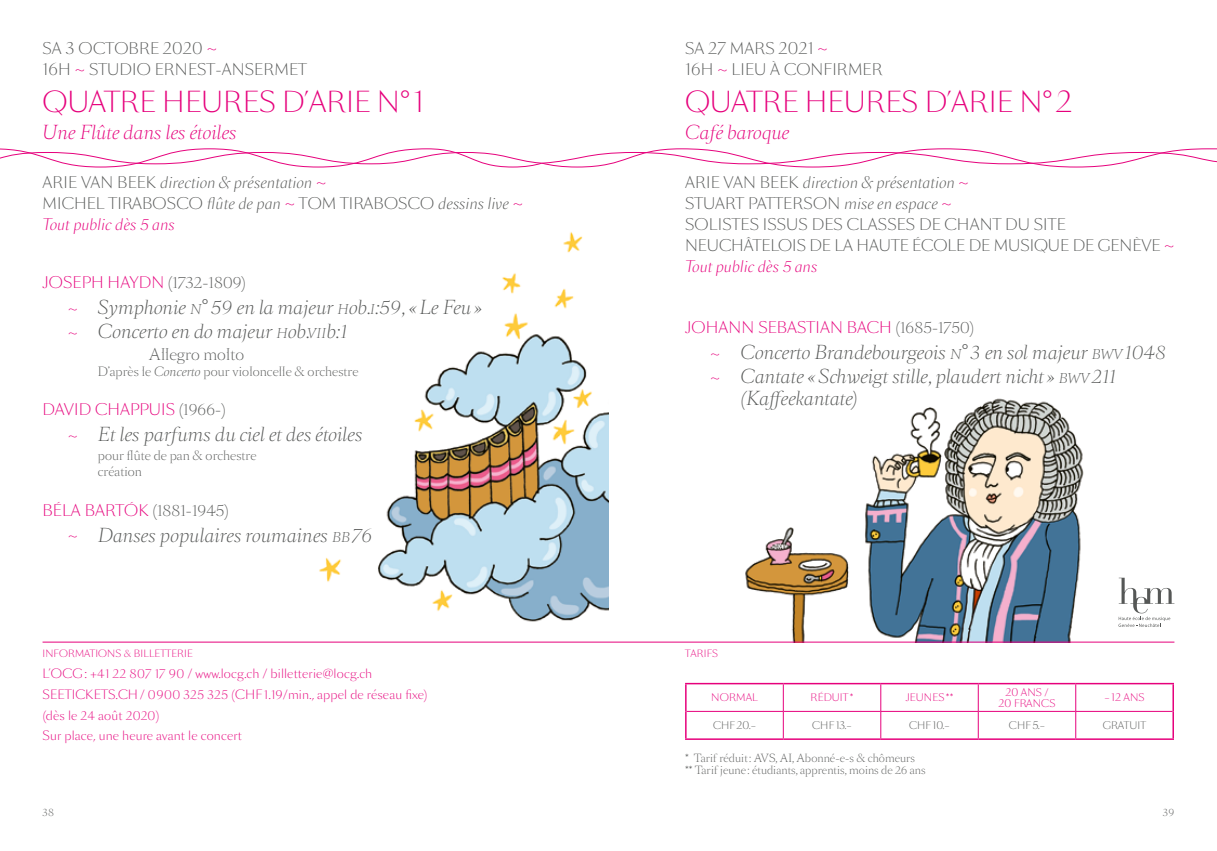
<style>
.page{position:relative;width:1217px;height:851px;background:#fff}
.page>*{position:absolute;margin:0;border:0;box-sizing:border-box;transform-origin:0 0}
.t1{font:300 27px "Sang Bleu BP Sans";color:#e6007c}
.t2{font:italic 300 18px/23.7px "Sang Bleu BP";letter-spacing:.01em;color:#555756}
.t3{font:italic 300 18px "Sang Bleu BP";letter-spacing:.01em;color:#e6007c}
.t4{font:300 15px/21px "Sang Bleu BP Sans";letter-spacing:.01em;color:#555756}
.t5{font:italic 300 15px/21px "Sang Bleu BP Sans";letter-spacing:.01em;color:#555756}
.t6{font:300 15px "Sang Bleu BP Sans";letter-spacing:.01em;color:#e6007c}
.t7{font:300 15px "Sang Bleu BP";letter-spacing:.01em;color:#555756}
.t8{font:300 12px/20.9px "Sang Bleu BP Sans";letter-spacing:.01em;color:#e6007c}
.t9{font:300 12px/16.5px "Sang Bleu BP";letter-spacing:.01em;color:#555756}
.t10{font:300 10.5px/12.6px "Sang Bleu BP";letter-spacing:.01em;color:#555756}
.t11{font:300 9.75px/10.8px "Sang Bleu BP Sans";letter-spacing:.01em;color:#e6007c;text-align:center}
.t12{font:300 9.75px "Sang Bleu BP Sans";letter-spacing:.01em;color:#555756}
.t13{font:300 9.75px "Sang Bleu BP Sans";color:#555756}
.t14{font:300 9.45px "Sang Bleu BP Sans";letter-spacing:.01em;color:#e6007c}
.s1{color:#e6007c}
.s2{font-style:normal}
.s3{font-style:normal;color:#e6007c}
.s4{font-style:italic}
.s5{font-style:italic;color:#e6007c}
.s6{font-family:"Sang Bleu BP";color:#555756}
.s7{font-style:normal;font-size:14.25px;color:#e6007c}
.s8{font-size:12.6px}
.s9{font-family:"Sang Bleu BP Sans";color:#e6007c}
.s10{font-size:9px}
</style>
<div class="page">
<img style="left:745px;top:398px;width:339px;height:243px">
<img style="left:319px;top:232px;width:289px;height:390px">
<hr style="left:43px;top:641px;width:1131px;height:1px;background:#e6007c">
<svg style="left:0;top:148px;width:1216px;height:20px"></svg>
<hr style="left:685px;top:682px;width:98px;height:2px;background:#e6007c">
<hr style="left:783px;top:682px;width:97px;height:2px;background:#e6007c">
<hr style="left:880px;top:682px;width:98px;height:2px;background:#e6007c">
<hr style="left:978px;top:682px;width:97px;height:2px;background:#e6007c">
<hr style="left:1075px;top:682px;width:98px;height:2px;background:#e6007c">
<svg style="left:685px;top:684px;width:1px;height:54px"></svg>
<svg style="left:1172px;top:684px;width:1px;height:54px"></svg>
<hr style="left:685px;top:738px;width:98px;height:1px;background:#e6007c">
<hr style="left:783px;top:738px;width:97px;height:1px;background:#e6007c">
<hr style="left:880px;top:738px;width:98px;height:1px;background:#e6007c">
<hr style="left:978px;top:738px;width:97px;height:1px;background:#e6007c">
<hr style="left:1075px;top:738px;width:98px;height:1px;background:#e6007c">
<hr style="left:686px;top:711px;width:97px;height:1px;background:#e6007c">
<hr style="left:783px;top:711px;width:97px;height:1px;background:#e6007c">
<svg style="left:782px;top:684px;width:1px;height:54px"></svg>
<hr style="left:880px;top:711px;width:98px;height:1px;background:#e6007c">
<svg style="left:880px;top:684px;width:1px;height:54px"></svg>
<hr style="left:978px;top:711px;width:97px;height:1px;background:#e6007c">
<svg style="left:977px;top:684px;width:1px;height:54px"></svg>
<hr style="left:1075px;top:711px;width:97px;height:1px;background:#e6007c">
<svg style="left:1075px;top:684px;width:1px;height:54px"></svg>
<svg style="left:1118px;top:577px;width:56px;height:50px"></svg>
<p class="t4" style="left:43px;top:38px;width:266px">SA 3 OCTOBRE 2020 <span class="s1">~<br></span>16H <span class="s1">~</span> STUDIO ERNEST-ANSERMET</p>
<h1 class="t1" style="left:43px;top:83px;width:383px">QUATRE HEURES D’ARIE N°1</h1>
<p class="t3" style="left:43px;top:120px;width:195px">Une Flûte dans les étoiles</p>
<p class="t4" style="left:685px;top:38px;width:199px">SA 27 MARS 2021 <span class="s1">~<br></span>16H <span class="s1">~</span> LIEU À CONFIRMER</p>
<h1 class="t1" style="left:685px;top:83px;width:388px">QUATRE HEURES D’ARIE N°2</h1>
<p class="t3" style="left:685px;top:120px;width:106px">Café baroque</p>
<p class="t5" style="left:43px;top:172px;width:482px"><span class="s2">ARIE VAN BEEK</span> direction &amp; présentation <span class="s3">~<br></span><span class="s2">MICHEL TIRABOSCO</span> flûte de pan <span class="s3">~</span> <span class="s2">TOM TIRABOSCO</span> dessins live <span class="s3">~<br></span><span class="s1">Tout public dès 5 ans</span></p>
<p class="t4" style="left:685px;top:172px;width:490px">ARIE VAN BEEK <span class="s4">direction &amp; présentation</span> <span class="s1">~<br></span>STUART PATTERSON <span class="s4">mise en espace</span> <span class="s1">~<br></span>SOLISTES ISSUS DES CLASSES DE CHANT DU SITE NEUCHÂTELOIS DE LA HAUTE ÉCOLE DE MUSIQUE DE GENÈVE <span class="s1">~ </span><span class="s5">Tout public dès 5 ans</span></p>
<p class="t6" style="left:43px;top:272px;width:205px">JOSEPH HAYDN <span class="s6">(1732-1809)</span></p>
<p class="t2" style="left:68px;top:295px;width:415px"><span class="s7">~</span> Symphonie <span class="s8">N</span>°59 en la majeur <span class="s8">H</span>ob.<span class="s8">I</span>:59, «Le Feu » <span class="s7">~</span> Concerto en do majeur <span class="s8">H</span>ob.<span class="s8">VII</span>b:1</p>
<p class="t7" style="left:149px;top:343px;width:97px">Allegro molto</p>
<p class="t9" style="left:98px;top:363px;width:262px">D’après le <span class="s4">Concerto</span> pour violoncelle &amp; orchestre</p>
<p class="t6" style="left:43px;top:399px;width:185px">DAVID CHAPPUIS <span class="s6">(1966-)</span></p>
<p class="t2" style="left:68px;top:422px;width:296px"><span class="s7">~</span> Et les parfums du ciel et des étoiles</p>
<p class="t9" style="left:98px;top:447px;width:160px">pour flûte de pan &amp; orchestre création</p>
<p class="t7" style="left:43px;top:499px;width:188px"><span class="s9">BÉLA BARTÓK</span> (1881-1945)</p>
<p class="t2" style="left:68px;top:522px;width:306px"><span class="s7">~</span> Danses populaires roumaines <span class="s8">BB</span> 76</p>
<p class="t6" style="left:685px;top:317px;width:291px">JOHANN SEBASTIAN BACH <span class="s6">(1685-1750)</span></p>
<p class="t2" style="left:710px;top:340px;width:457px"><span class="s7">~</span> Concerto Brandebourgeois <span class="s8">N</span>° 3 en sol majeur <span class="s8">BWV</span> 1048 <span class="s7">~</span> Cantate «Schweigt stille, plaudert nicht » <span class="s8">BWV</span> 211</p>
<p class="t2" style="left:740px;top:385px;width:119px">(Kaffeekantate)</p>
<p class="t14" style="left:43px;top:647px;width:152px">INFORMATIONS <span class="s10">&amp;</span> BILLETTERIE</p>
<p class="t8" style="left:43px;top:662px;width:386px">L’OCG : +41 22 807 17 90 / www.locg.ch / billetterie@locg.ch SEETICKETS.CH / 0900 325 325 (CHF 1.19/min., appel de réseau fixe) (dès le 24 août 2020)<br>Sur place, une heure avant le concert</p>
<p class="t14" style="left:685px;top:647px;width:35px">TARIFS</p>
<p class="t11" style="left:711px;top:692px;width:48px">NORMAL</p>
<p class="t11" style="left:810px;top:692px;width:45px">RÉDUIT *</p>
<p class="t11" style="left:905px;top:692px;width:49px">JEUNES**</p>
<p class="t11" style="left:998px;top:686px;width:58px">20 ANS /<br>20 FRANCS</p>
<p class="t11" style="left:1104px;top:692px;width:42px">– 12 ANS</p>
<p class="t12" style="left:713px;top:718px;width:44px">CHF20.–</p>
<p class="t12" style="left:812px;top:718px;width:41px">CHF 13.–</p>
<p class="t12" style="left:908px;top:718px;width:42px">CHF 10.–</p>
<p class="t12" style="left:1008px;top:718px;width:38px">CHF5.–</p>
<p class="t12" style="left:1102px;top:718px;width:45px">GRATUIT</p>
<p class="t10" style="left:685px;top:751px;width:242px">* Tarif réduit: AVS, AI, Abonné-e-s &amp; chômeurs<br>** Tarif jeune : étudiants, apprentis, moins de 26 ans</p>
<p class="t13" style="left:43px;top:805px;width:13px">38</p>
<p class="t13" style="left:1162px;top:805px;width:13px">39</p>
</div>
